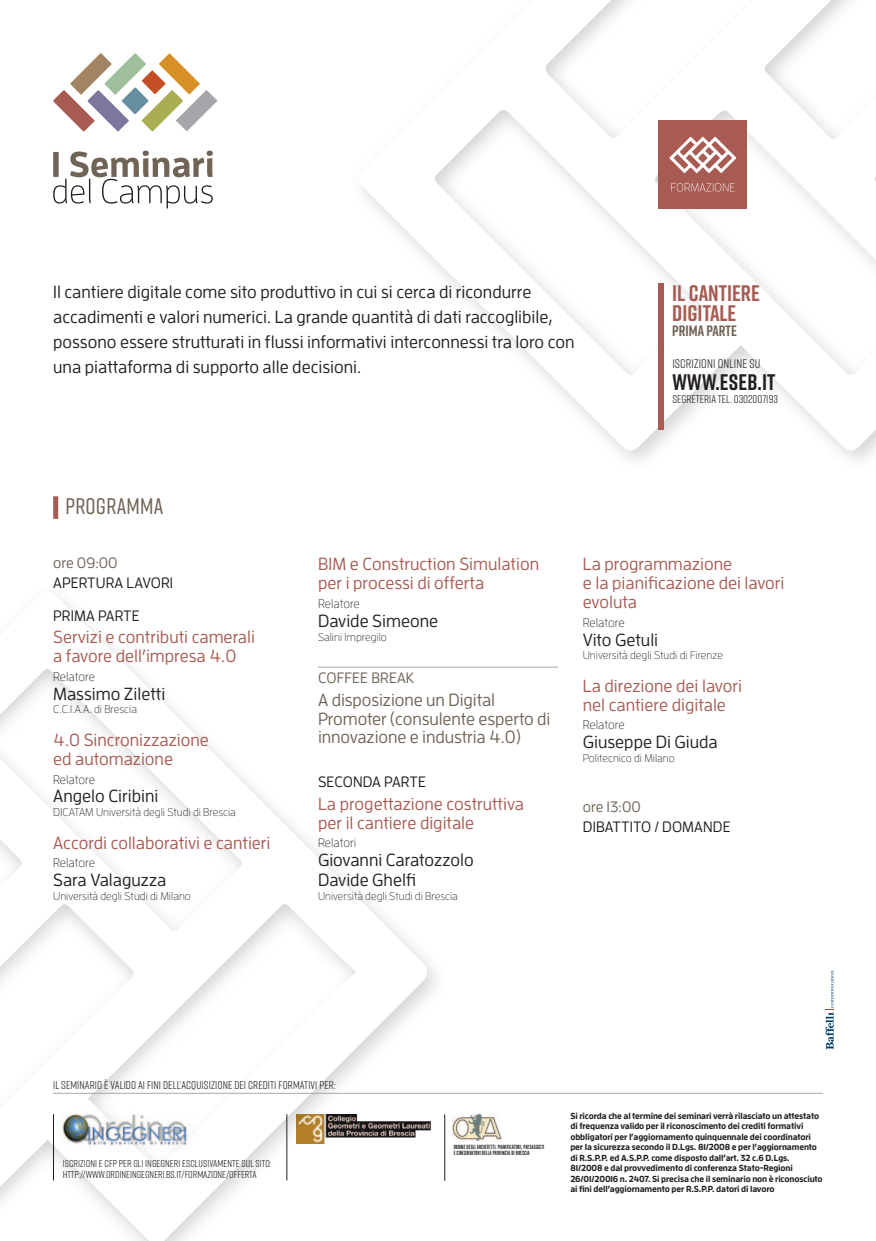
<style>
.page{position:relative;width:876px;height:1241px;background:#fff}
.page>*{position:absolute;margin:0;border:0;box-sizing:border-box;transform-origin:0 0}
.t1{font:700 22.5px "Rift";color:#a75b53}
.t2{font:700 22.5px "Rift";letter-spacing:.005em;color:#231f20}
.t3{font:500 22.5px "Rift";letter-spacing:.01em;color:#706457}
.t4{font:500 17.5px/25px "Enzo OT";color:#231f20}
.t5{font:500 17.5px/18.8px "Enzo OT";color:#a75b53}
.t6{font:500 17.5px/18.8px "Enzo OT";letter-spacing:-.005em;color:#706457}
.t7{font:500 15px "Enzo OT";letter-spacing:.01em;color:#231f20}
.t8{font:500 15px "Enzo OT";letter-spacing:.01em;color:#706457}
.t9{font:700 15px "Rift";color:#706457}
.t10{font:300 12.5px "Enzo OT";color:#231f20}
.t11{font:12.5px "Rift";letter-spacing:.01em;color:#231f20}
.t12{font:300 11.25px "Enzo OT";color:#231f20}
.t13{font:11.25px "Rift";letter-spacing:.01em;color:#231f20}
.t14{font:10px "Rift";letter-spacing:.01em;color:#231f20}
.t15{font:700 8.75px/10.5px "Enzo OT";letter-spacing:-.015em;color:#231f20}
.t16{font:6.38px "Alternate Got No 1 D";color:#231f20}
</style>
<div class="page">
<svg style="left:362px;top:0;width:513px;height:453px"></svg>
<svg style="left:0;top:596px;width:430px;height:644px"></svg>
<svg style="left:53px;top:151px;width:160px;height:57px"></svg>
<svg style="left:53px;top:53px;width:164px;height:79px"></svg>
<div style="left:53px;top:496px;width:5px;height:22px;background:#a75b53"></div>
<div style="left:658px;top:283px;width:5px;height:147px;background:#a75b53"></div>
<div style="left:658px;top:120px;width:88px;height:88px;background:#a75b53"></div>
<svg style="left:669px;top:137px;width:67px;height:36px"></svg>
<svg style="left:671px;top:183px;width:63px;height:8px"></svg>
<hr style="left:318px;top:666px;width:239px;height:1px;background:#a8a9ad">
<hr style="left:53px;top:1092px;width:769px;height:1px;background:#a8a9ad">
<hr style="left:53px;top:1113px;width:1px;height:67px;background:#231f20">
<img style="left:61px;top:1109px;width:133px;height:41px">
<hr style="left:286px;top:1113px;width:1px;height:67px;background:#231f20">
<img style="left:296px;top:1113px;width:135px;height:30px">
<hr style="left:444px;top:1114px;width:1px;height:66px;background:#231f20">
<img style="left:451px;top:1113px;width:50px;height:28px">
<svg style="left:825px;top:971px;width:8px;height:78px"></svg>
<p class="t4" style="left:53px;top:281px;width:522px">Il cantiere digitale come sito produttivo in cui si cerca di ricondurre accadimenti e valori numerici. La grande quantità di dati raccoglibile, possono essere strutturati in flussi informativi interconnessi tra loro con una piattaforma di supporto alle decisioni.</p>
<p class="t1" style="left:672px;top:280px;width:89px">IL CANTIERE</p>
<p class="t1" style="left:672px;top:300px;width:66px">DIGITALE</p>
<p class="t9" style="left:672px;top:322px;width:66px">PRIMA PARTE</p>
<p class="t11" style="left:672px;top:356px;width:89px">ISCRIZIONI ONLINE SU</p>
<p class="t2" style="left:672px;top:369px;width:105px">WWW.ESEB.IT</p>
<p class="t13" style="left:672px;top:392px;width:107px">SEGRETERIA TEL. 0302007193</p>
<p class="t3" style="left:65px;top:498px;width:99px">PROGRAMMA</p>
<p class="t8" style="left:53px;top:557px;width:66px">ore 09:00</p>
<p class="t7" style="left:53px;top:577px;width:121px">APERTURA LAVORI</p>
<p class="t7" style="left:53px;top:610px;width:88px">PRIMA PARTE</p>
<p class="t5" style="left:53px;top:630px;width:203px">Servizi e contributi camerali</p>
<p class="t5" style="left:53px;top:648px;width:184px">a favore dell’impresa 4.0</p>
<p class="t10" style="left:53px;top:672px;width:43px">Relatore</p>
<p class="t4" style="left:53px;top:683px;width:113px">Massimo Ziletti</p>
<p class="t12" style="left:53px;top:705px;width:85px">C.C.I.A.A. di Brescia</p>
<p class="t5" style="left:53px;top:732px;width:157px">4.0 Sincronizzazione ed automazione</p>
<p class="t10" style="left:53px;top:774px;width:43px">Relatore</p>
<p class="t4" style="left:53px;top:785px;width:107px">Angelo Ciribini</p>
<p class="t12" style="left:53px;top:807px;width:184px">DICATAM Università degli Studi di Brescia</p>
<p class="t5" style="left:53px;top:835px;width:219px">Accordi collaborativi e cantieri</p>
<p class="t10" style="left:53px;top:858px;width:43px">Relatore</p>
<p class="t4" style="left:53px;top:869px;width:115px">Sara Valaguzza</p>
<p class="t12" style="left:53px;top:891px;width:139px">Università degli Studi di Milano</p>
<p class="t5" style="left:318px;top:557px;width:222px">BIM e Construction Simulation per i processi di offerta</p>
<p class="t10" style="left:318px;top:599px;width:43px">Relatore</p>
<p class="t4" style="left:318px;top:610px;width:122px">Davide Simeone</p>
<p class="t12" style="left:318px;top:632px;width:70px">Salini Impregilo</p>
<p class="t8" style="left:318px;top:672px;width:98px">COFFEE BREAK</p>
<p class="t6" style="left:318px;top:692px;width:234px">A disposizione un Digital<br>Promoter (consulente esperto di innovazione e industria 4.0)</p>
<p class="t7" style="left:318px;top:776px;width:109px">SECONDA PARTE</p>
<p class="t5" style="left:318px;top:796px;width:207px">La progettazione costruttiva</p>
<p class="t5" style="left:318px;top:815px;width:158px">per il cantiere digitale</p>
<p class="t10" style="left:318px;top:838px;width:40px">Relatori</p>
<p class="t4" style="left:318px;top:849px;width:157px">Giovanni Caratozzolo</p>
<p class="t4" style="left:318px;top:869px;width:99px">Davide Ghelfi</p>
<p class="t12" style="left:318px;top:891px;width:141px">Università degli Studi di Brescia</p>
<p class="t5" style="left:582px;top:557px;width:151px">La programmazione</p>
<p class="t5" style="left:582px;top:575px;width:203px">e la pianificazione dei lavori</p>
<p class="t5" style="left:582px;top:594px;width:56px">evoluta</p>
<p class="t10" style="left:582px;top:617px;width:43px">Relatore</p>
<p class="t4" style="left:582px;top:629px;width:77px">Vito Getuli</p>
<p class="t12" style="left:582px;top:651px;width:142px">Università degli Studi di Firenze</p>
<p class="t5" style="left:582px;top:678px;width:161px">La direzione dei lavori nel cantiere digitale</p>
<p class="t10" style="left:582px;top:720px;width:43px">Relatore</p>
<p class="t4" style="left:582px;top:731px;width:136px">Giuseppe Di Giuda</p>
<p class="t12" style="left:582px;top:753px;width:93px">Politecnico di Milano</p>
<p class="t8" style="left:582px;top:801px;width:60px">ore 13:00</p>
<p class="t7" style="left:582px;top:821px;width:149px">DIBATTITO / DOMANDE</p>
<p class="t13" style="left:53px;top:1078px;width:284px">IL SEMINARIO È VALIDO AI FINI DELL’ACQUISIZIONE DEI CREDITI FORMATIVI PER:</p>
<p class="t14" style="left:63px;top:1157px;width:210px">ISCRIZIONI E CFP PER GLI INGEGNERI ESCLUSIVAMENTE SUL SITO:</p>
<p class="t14" style="left:63px;top:1168px;width:195px">HTTP://WWW.ORDINEINGEGNERI.BS.IT/FORMAZIONE/OFFERTA</p>
<p class="t16" style="left:453px;top:1144px;width:92px">ORDINE DEGLI ARCHITETTI, PIANIFICATORI, PAESAGGISTI</p>
<p class="t16" style="left:453px;top:1150px;width:77px">E CONSERVATORI DELLA PROVINCIA DI BRESCIA</p>
<p class="t15" style="left:570px;top:1110px;width:254px">Si ricorda che al termine dei seminari verrà rilasciato un attestato di frequenza valido per il riconoscimento dei crediti formativi obbligatori per l’aggiornamento quinquennale dei coordinatori per la sicurezza secondo il D.Lgs. 81/2008 e per l’aggiornamento di R.S.P.P. ed A.S.P.P. come disposto dall’art. 32 c.6 D.Lgs.<br>81/2008 e dal provvedimento di conferenza Stato-Regioni 26/01/20016 n. 2407. Si precisa che il seminario non è riconosciuto ai fini dell’aggiornamento per R.S.P.P. datori di lavoro</p>
</div>
